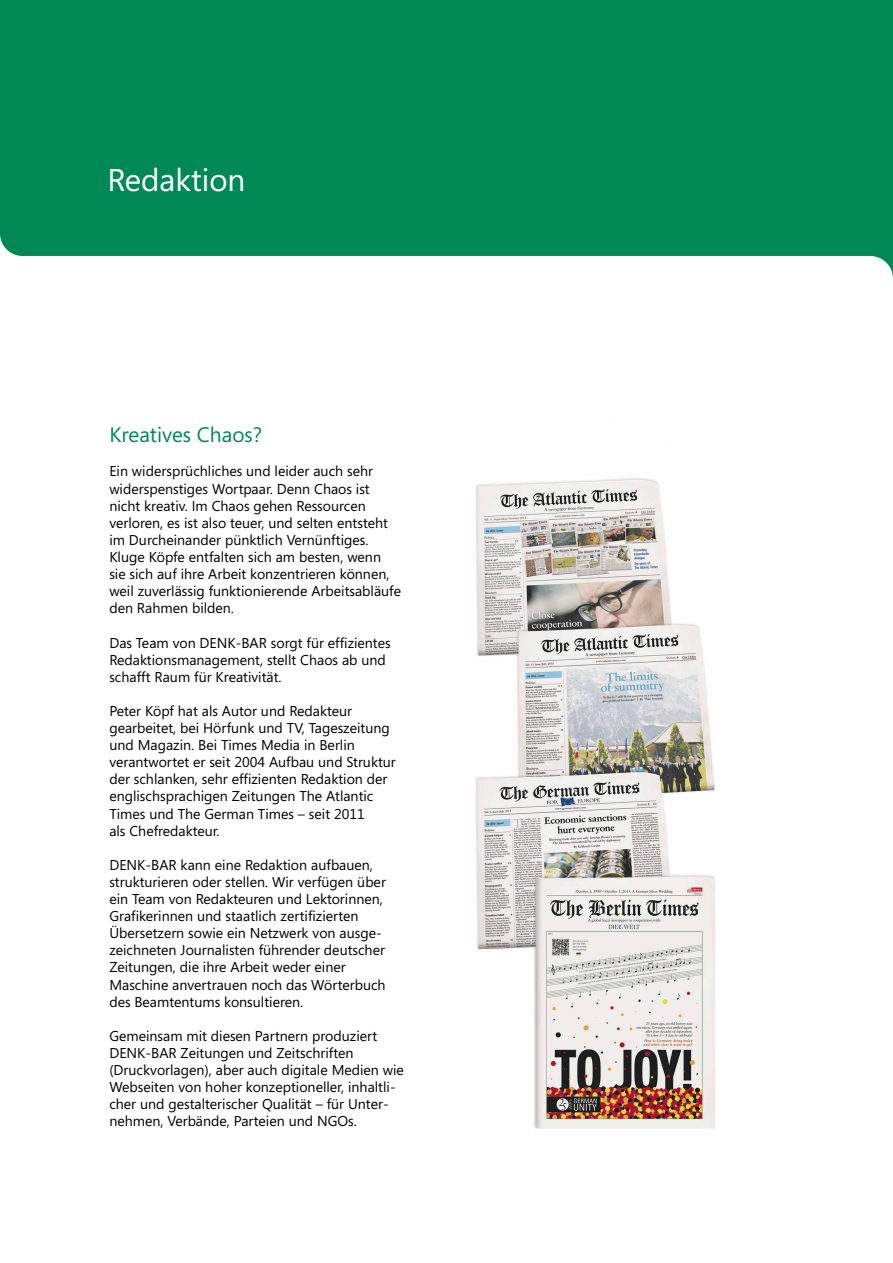
<style>
.page{position:relative;width:893px;height:1263px;background:#fff}
.page>*{position:absolute;margin:0;border:0;box-sizing:border-box;transform-origin:0 0}
.t1{font:31.5px "Segoe";color:#fff}
.t2{font:21px "Segoe";color:#085}
.t3{font:14.25px/17.1px "Segoe";color:#000}
</style>
<div class="page">
<img style="left:475px;top:478px;width:177px;height:651px">
<svg style="left:652px;top:479px;width:63px;height:650px"></svg>
<svg style="left:0;top:0;width:893px;height:277px;background:#139161"></svg>
<h1 class="t1" style="left:108px;top:158px;width:139px">Redaktion</h1>
<h2 class="t2" style="left:109px;top:420px;width:154px">Kreatives Chaos?</h2>
<p class="t3" style="left:109px;top:462px;width:293px">Ein widersprüchliches und leider auch sehr widerspenstiges Wortpaar. Denn Chaos ist nicht kreativ. Im Chaos gehen Ressourcen verloren, es ist also teuer, und selten entsteht im Durcheinander pünktlich Vernünftiges.<br>Kluge Köpfe entfalten sich am besten, wenn<br>sie sich auf ihre Arbeit konzentrieren können, weil zuverlässig funktionierende Arbeitsabläufe den Rahmen bilden.</p>
<p class="t3" style="left:109px;top:633px;width:283px">Das Team von DENK-BAR sorgt für effizientes<br>Redaktionsmanagement, stellt Chaos ab und schafft Raum für Kreativität.</p>
<p class="t3" style="left:109px;top:702px;width:288px">Peter Köpf hat als Autor und Redakteur gearbeitet, bei Hörfunk und TV, Tageszeitung und Magazin. Bei Times Media in Berlin verantwortet er seit 2004 Aufbau und Struktur der schlanken, sehr effizienten Redaktion der englischsprachigen Zeitungen The Atlantic Times und The German Times – seit 2011<br>als Chefredakteur.</p>
<p class="t3" style="left:109px;top:856px;width:278px">DENK-BAR kann eine Redaktion aufbauen, strukturieren oder stellen. Wir verfügen über ein Team von Redakteuren und Lektorinnen, Grafikerinnen und staatlich zertifizierten Übersetzern sowie ein Netzwerk von ausge&shy;zeichneten Journalisten führender deutscher Zeitungen, die ihre Arbeit weder einer Maschine anvertrauen noch das Wörterbuch des Beamtentums konsultieren.</p>
<p class="t3" style="left:109px;top:1027px;width:296px">Gemeinsam mit diesen Partnern produziert DENK-BAR Zeitungen und Zeitschriften (Druckvorlagen), aber auch digitale Medien wie Webseiten von hoher konzeptioneller, inhaltli&shy;cher und gestalterischer Qualität – für Unter&shy;nehmen, Verbände, Parteien und NGOs.</p>
</div>
